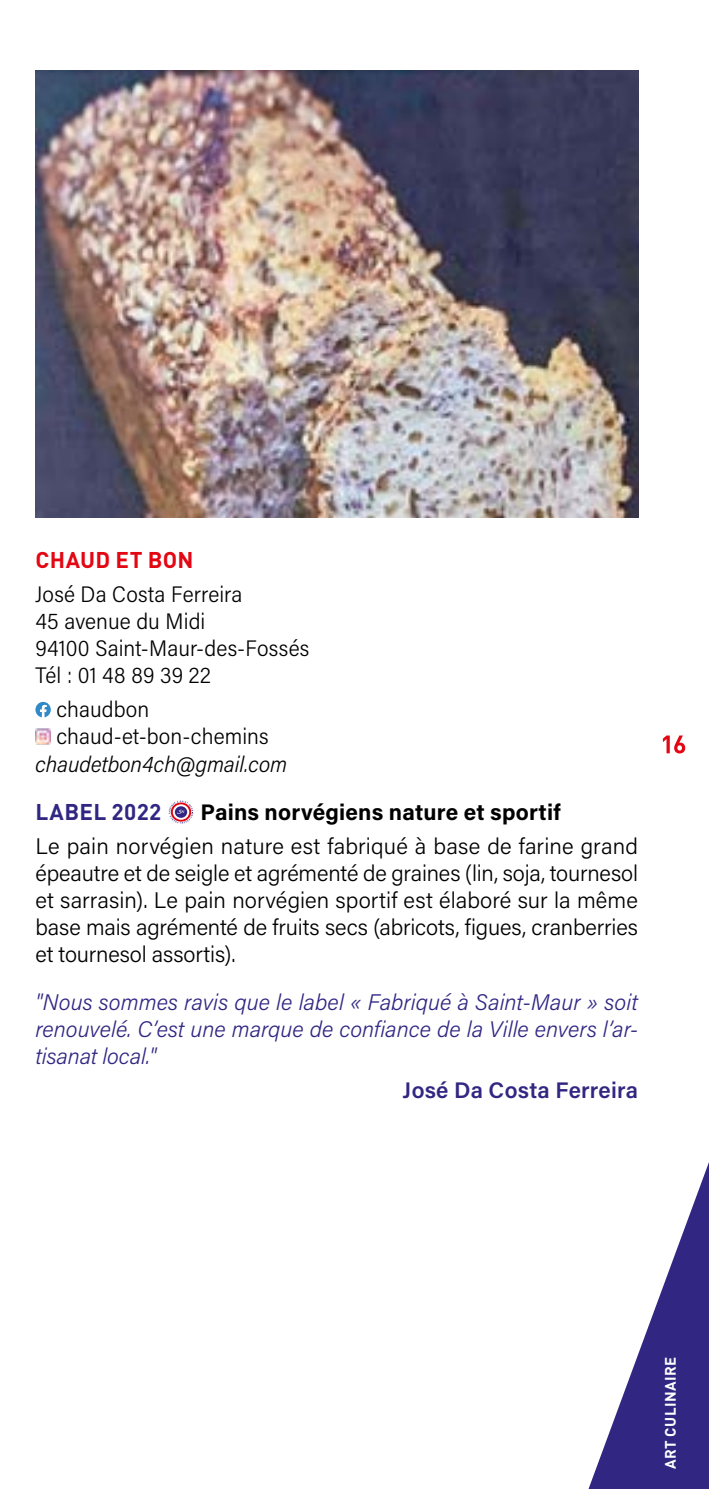
<style>
.page{position:relative;width:709px;height:1489px;background:#fff}
.page>*{position:absolute;margin:0;border:0;box-sizing:border-box;transform-origin:0 0}
.t1{font:300 22.5px/27px "Acumin Pro";letter-spacing:-.005em;color:#000;text-align:justify}
.t2{font:italic 300 22.5px/27px "Acumin Pro";color:#312783;text-align:justify}
.t3{font:300 22.5px/27px "Acumin Pro Semi Cond";letter-spacing:.005em;color:#000}
.t4{font:700 22.5px "Acumin Pro";letter-spacing:.01em;color:#000}
.t5{font:italic 300 22.5px "Acumin Pro Semi Cond";color:#000}
.t6{font:600 22.5px "Acumin Pro";letter-spacing:.01em;color:#312783}
.t7{font:700 22.5px "DIN";letter-spacing:.01em;color:#e30613}
.t8{font:700 22.5px "DIN";letter-spacing:.015em;color:#312783}
.t9{font:700 15px "DIN";letter-spacing:.03em;color:#fff}
</style>
<div class="page">
<svg style="left:169px;top:800px;width:24px;height:24px"></svg>
<svg style="left:421px;top:384px;width:288px;height:1104px"></svg>
<svg style="left:35px;top:702px;width:16px;height:15px"></svg>
<img style="left:35px;top:728px;width:16px;height:16px">
<svg style="left:663px;top:735px;width:22px;height:18px"></svg>
<img style="left:35px;top:71px;width:603px;height:446px">
<p class="t7" style="left:35px;top:545px;width:160px">CHAUD ET BON</p>
<p class="t3" style="left:35px;top:580px;width:275px">José Da Costa Ferreira<br>45 avenue du Midi<br>94100 Saint-Maur-des-Fossés<br>Tél : 01 48 89 39 22</p>
<p class="t3" style="left:56px;top:695px;width:214px">chaudbon chaud-et-bon-chemins</p>
<p class="t5" style="left:35px;top:748px;width:253px">chaudetbon4ch@gmail.com</p>
<p class="t8" style="left:35px;top:797px;width:128px">LABEL 2022</p>
<p class="t4" style="left:200px;top:796px;width:362px">Pains norvégiens nature et sportif</p>
<p class="t1" style="left:35px;top:831px;width:604px">Le pain norvégien nature est fabriqué à base de farine grand épeautre et de seigle et agrémenté de graines (lin, soja, tournesol et sarrasin). Le pain norvégien sportif est élaboré sur la même base mais agrémenté de fruits secs (abricots, figues, cranberries et tournesol assortis).</p>
<p class="t2" style="left:35px;top:987px;width:604px">"Nous sommes ravis que le label « Fabriqué à Saint-Maur » soit renouvelé. C’est une marque de confiance de la Ville envers l’ar&shy;tisanat local."</p>
<p class="t6" style="left:402px;top:1074px;width:237px">José Da Costa Ferreira</p>
<p class="t9" style="left:660px;top:1468px;width:114px;rotate:-90deg">ART CULINAIRE</p>
</div>
